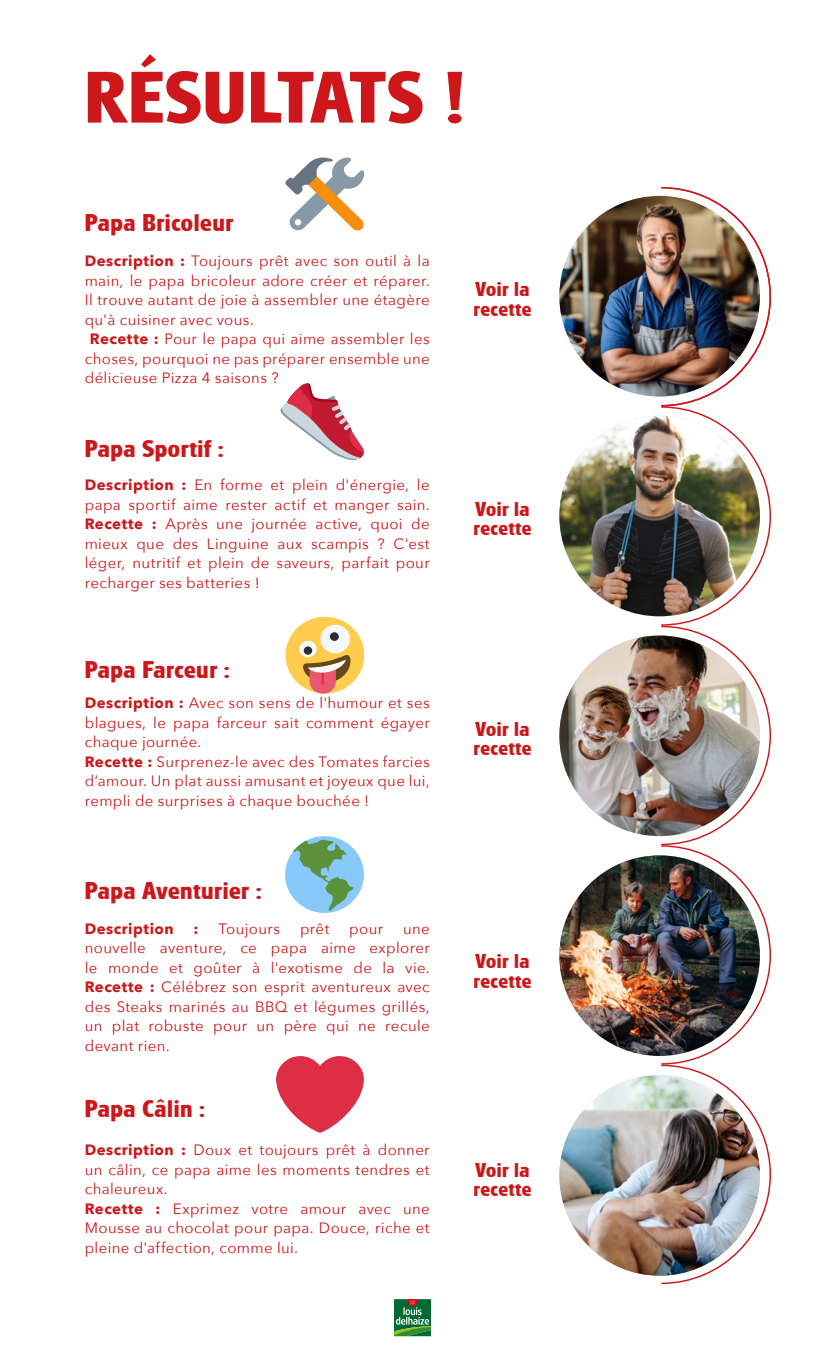
<style>
.page{position:relative;width:825px;height:1350px;background:#fff}
.page>*{position:absolute;margin:0;border:0;box-sizing:border-box;transform-origin:0 0}
.t1{font:700 76.2px "Glasgow RR";letter-spacing:.02em;color:#cd171a}
.t2{font:700 25.2px "Glasgow RR";letter-spacing:.025em;color:#cd171a}
.t3{font:700 21px/19.4px "Glasgow RR";letter-spacing:.025em;color:#cd171a}
.t4{font:15px/19.5px "Avenir Next";letter-spacing:.025em;color:#cd171a;text-align:justify}
.t5{font:700 15px "Avenir Next";letter-spacing:.03em;color:#cd171a}
.s1{font-weight:700}
</style>
<div class="page">
<svg style="left:394px;top:1299px;width:37px;height:37px"></svg>
<svg style="left:285px;top:158px;width:79px;height:73px"></svg>
<svg style="left:280px;top:383px;width:84px;height:77px"></svg>
<svg style="left:286px;top:617px;width:78px;height:77px"></svg>
<svg style="left:276px;top:1056px;width:88px;height:77px"></svg>
<div style="left:285px;top:836px;width:79px;height:77px;background:#87c9fa;border-radius:50%"></div>
<svg style="left:293px;top:840px;width:62px;height:71px"></svg>
<img style="left:559px;top:196px;width:201px;height:201px;border-radius:100px">
<img style="left:559px;top:416px;width:201px;height:200px;border-radius:100px">
<img style="left:559px;top:636px;width:201px;height:200px;border-radius:100px">
<img style="left:559px;top:855px;width:201px;height:201px;border-radius:100px">
<img style="left:559px;top:1075px;width:101px;height:201px">
<img style="left:660px;top:186px;width:111px;height:1099px">
<h1 class="t1" style="left:85px;top:54px;width:382px">RÉSULTATS !</h1>
<h2 class="t2" style="left:85px;top:208px;width:150px">Papa Bricoleur</h2>
<p class="t4" style="left:85px;top:251px;width:346px"><span class="s1">Description :</span> Toujours prêt avec son outil à la</p>
<p class="t4" style="left:85px;top:270px;width:347px">main, le papa bricoleur adore créer et réparer.</p>
<p class="t4" style="left:85px;top:290px;width:346px">Il trouve autant de joie à assembler une étagère</p>
<p class="t4" style="left:85px;top:309px;width:171px">qu'à cuisiner avec vous.</p>
<p class="t4" style="left:90px;top:329px;width:341px"><span class="s1">Recette :</span> Pour le papa qui aime assembler les</p>
<p class="t4" style="left:85px;top:348px;width:347px">choses, pourquoi ne pas préparer ensemble une</p>
<p class="t4" style="left:85px;top:368px;width:195px">délicieuse Pizza 4 saisons ?</p>
<h2 class="t2" style="left:85px;top:434px;width:140px">Papa Sportif :</h2>
<p class="t4" style="left:85px;top:474px;width:346px"><span class="s1">Description :</span> En forme et plein d'énergie, le papa sportif aime rester actif et manger sain.<br><span class="s1">Recette :</span> Après une journée active, quoi de mieux que des Linguine aux scampis ? C'est léger, nutritif et plein de saveurs, parfait pour recharger ses batteries !</p>
<h2 class="t2" style="left:85px;top:655px;width:147px">Papa Farceur :</h2>
<p class="t4" style="left:85px;top:693px;width:347px;text-align:left"><span class="s1">Description :</span> Avec son sens de l'humour et ses blagues, le papa farceur sait comment égayer chaque journée.<br><span class="s1">Recette :</span> Surprenez-le avec des Tomates farcies d’amour. Un plat aussi amusant et joyeux que lui, rempli de surprises à chaque bouchée !</p>
<h2 class="t2" style="left:85px;top:877px;width:178px">Papa Aventurier :</h2>
<p class="t5" style="left:85px;top:916px;width:91px">Description</p>
<p class="t5" style="left:194px;top:916px;width:6px">:</p>
<p class="t4" style="left:218px;top:918px;width:63px">Toujours</p>
<p class="t4" style="left:300px;top:918px;width:31px">prêt</p>
<p class="t4" style="left:349px;top:918px;width:35px">pour</p>
<p class="t4" style="left:85px;top:918px;width:347px;text-indent:318px">une nouvelle aventure, ce papa aime explorer le monde et goûter à l'exotisme de la vie.<br><span class="s1">Recette :</span> Célébrez son esprit aventureux avec des Steaks marinés au BBQ et légumes grillés, un plat robuste pour un père qui ne recule devant rien.</p>
<h2 class="t2" style="left:85px;top:1095px;width:122px">Papa Câlin :</h2>
<p class="t4" style="left:85px;top:1139px;width:347px;text-align:left"><span class="s1">Description :</span> Doux et toujours prêt à donner un câlin, ce papa aime les moments tendres et chaleureux.<br><span class="s1">Recette :</span> Exprimez votre amour avec une Mousse au chocolat pour papa. Douce, riche et pleine d'affection, comme lui.</p>
<h3 class="t3" style="left:473px;top:280px;width:60px">Voir la recette</h3>
<h3 class="t3" style="left:473px;top:500px;width:60px">Voir la recette</h3>
<h3 class="t3" style="left:473px;top:719px;width:60px">Voir la recette</h3>
<h3 class="t3" style="left:473px;top:952px;width:60px">Voir la recette</h3>
<h3 class="t3" style="left:473px;top:1161px;width:60px">Voir la recette</h3>
</div>
